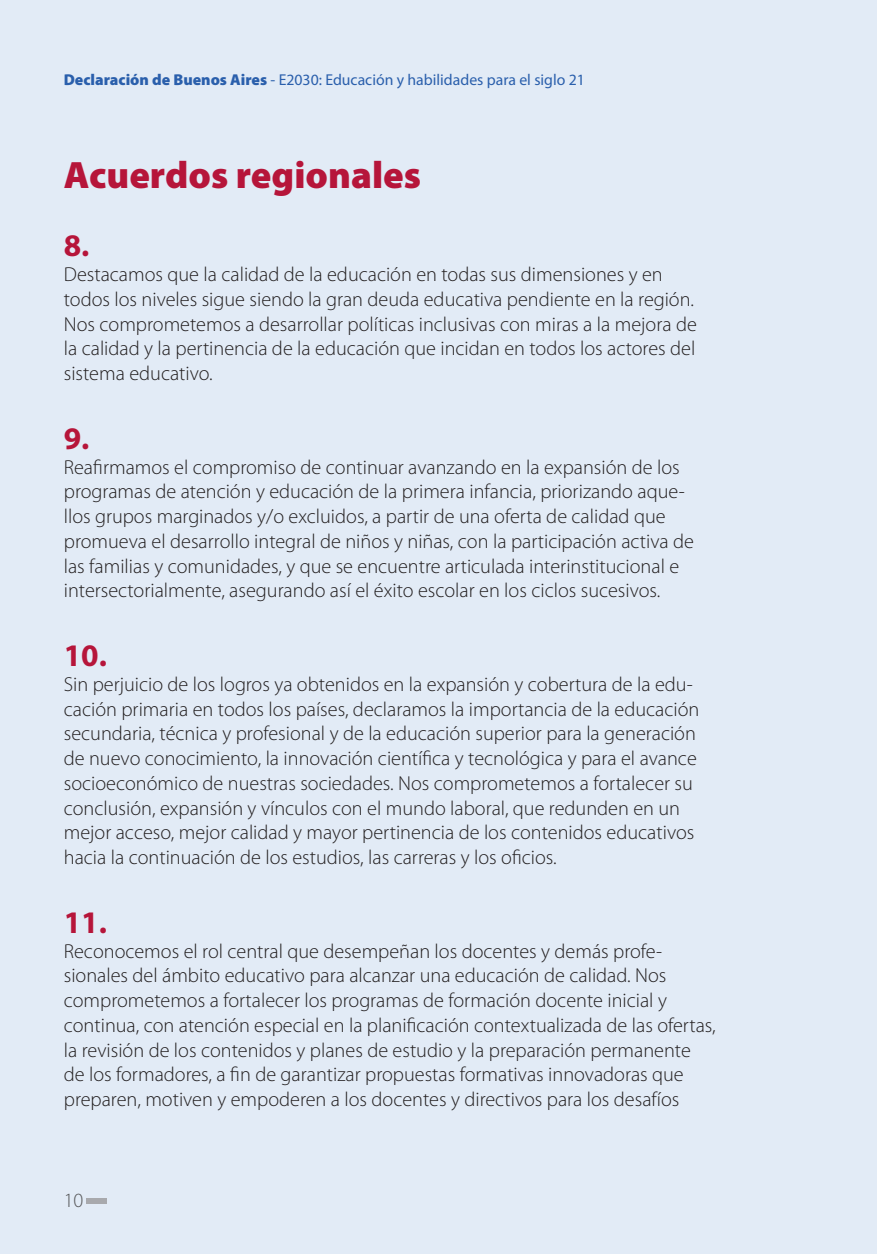
<style>
.page{position:relative;width:877px;height:1254px;background:#fff}
.page>*{position:absolute;margin:0;border:0;box-sizing:border-box;transform-origin:0 0}
._00_CAPITULO_1{font:900 38.25px "Myriad Pro";color:#b6153a}
.NUMERO_DESTACADO{font:700 31.5px "Myriad Pro";color:#b6153a}
.BASE_TEXTO_ESPAÑOL{font:300 20.25px/24.8px "Myriad Pro";color:#231f20}
.t1{font:300 20.25px "Myriad Pro";color:#57585a}
.t2{font:15.75px "Myriad Pro";color:#2a5fac}
.s1{font-weight:900}
</style>
<div class="page">
<div style="left:0;top:0;width:876px;height:1253px;background:#e2ebf6"></div>
<div style="left:87px;top:1197px;width:20px;height:6px;background:#a8a9ad"></div>
<p class="t2" style="left:64px;top:70px;width:522px"><span class="s1">Declaración de Buenos Aires</span> - E2030: Educación y habilidades para el siglo 21</p>
<p class="_00_CAPITULO_1" style="left:64px;top:150px;width:359px">Acuerdos regionales</p>
<p class="NUMERO_DESTACADO" style="left:64px;top:225px;width:27px">8.</p>
<p class="BASE_TEXTO_ESPAÑOL" style="left:64px;top:262px;width:634px">Destacamos que la calidad de la educación en todas sus dimensiones y en todos los niveles sigue siendo la gran deuda educativa pendiente en la región.<br>Nos comprometemos a desarrollar políticas inclusivas con miras a la mejora de la calidad y la pertinencia de la educación que incidan en todos los actores del sistema educativo.</p>
<p class="NUMERO_DESTACADO" style="left:64px;top:417px;width:27px">9.</p>
<p class="BASE_TEXTO_ESPAÑOL" style="left:64px;top:454px;width:631px">Reafirmamos el compromiso de continuar avanzando en la expansión de los programas de atención y educación de la primera infancia, priorizando aque&shy;llos grupos marginados y/o excluidos, a partir de una oferta de calidad que promueva el desarrollo integral de niños y niñas, con la participación activa de las familias y comunidades, y que se encuentre articulada interinstitucional e intersectorialmente, asegurando así el éxito escolar en los ciclos sucesivos.</p>
<p class="NUMERO_DESTACADO" style="left:64px;top:634px;width:45px">10.</p>
<p class="BASE_TEXTO_ESPAÑOL" style="left:64px;top:671px;width:637px">Sin perjuicio de los logros ya obtenidos en la expansión y cobertura de la edu&shy;cación primaria en todos los países, declaramos la importancia de la educación secundaria, técnica y profesional y de la educación superior para la generación de nuevo conocimiento, la innovación científica y tecnológica y para el avance socioeconómico de nuestras sociedades. Nos comprometemos a fortalecer su conclusión, expansión y vínculos con el mundo laboral, que redunden en un mejor acceso, mejor calidad y mayor pertinencia de los contenidos educativos hacia la continuación de los estudios, las carreras y los oficios.</p>
<p class="NUMERO_DESTACADO" style="left:64px;top:901px;width:45px">11.</p>
<p class="BASE_TEXTO_ESPAÑOL" style="left:64px;top:938px;width:653px">Reconocemos el rol central que desempeñan los docentes y demás profe&shy;sionales del ámbito educativo para alcanzar una educación de calidad. Nos comprometemos a fortalecer los programas de formación docente inicial y continua, con atención especial en la planificación contextualizada de las ofertas, la revisión de los contenidos y planes de estudio y la preparación permanente de los formadores, a fin de garantizar propuestas formativas innovadoras que preparen, motiven y empoderen a los docentes y directivos para los desafíos</p>
<p class="t1" style="left:64px;top:1187px;width:21px">10</p>
</div>
